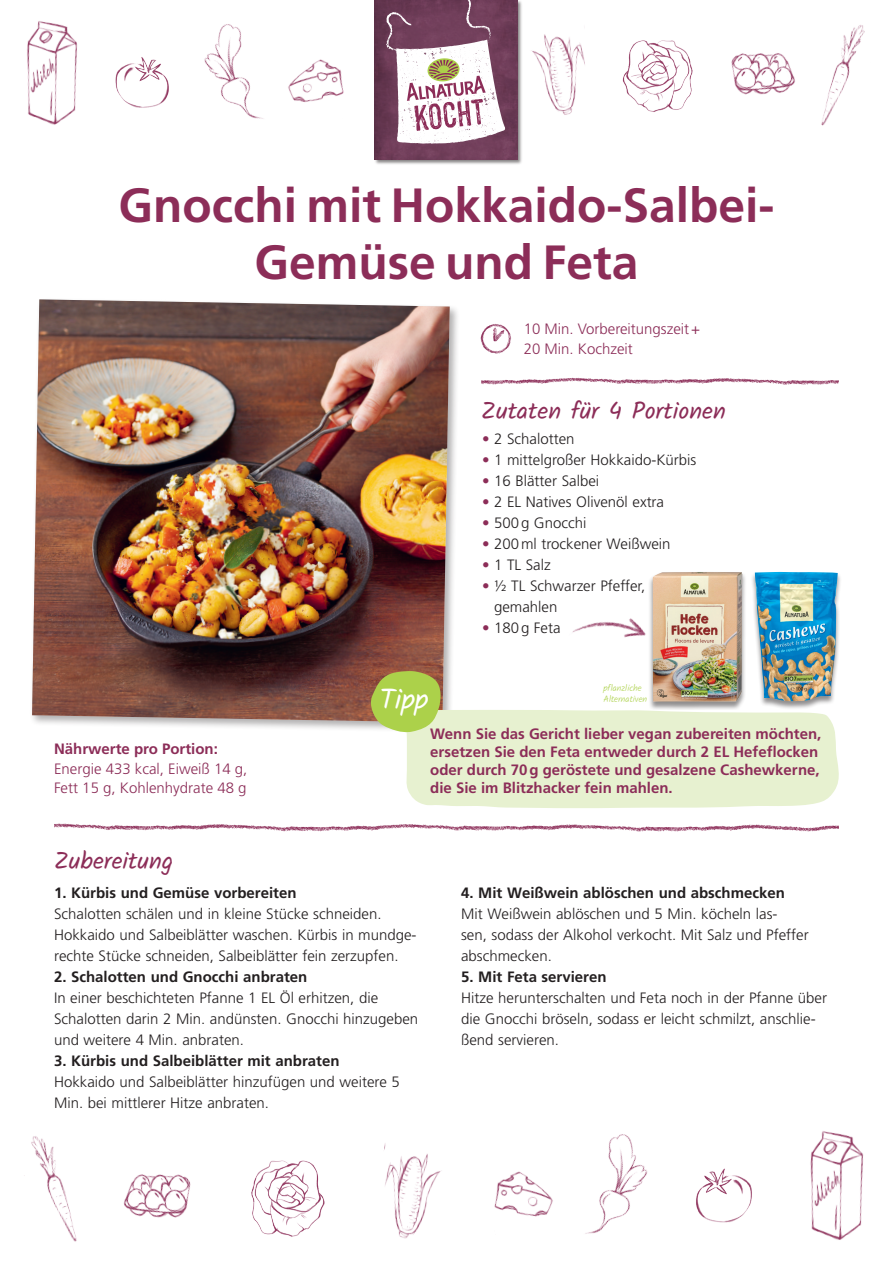
<style>
.page{position:relative;width:893px;height:1263px;background:#fff}
.page>*{position:absolute;margin:0;border:0;box-sizing:border-box;transform-origin:0 0}
.t1{font:700 48px/57.6px "Frutiger LT";color:#8c2d58;text-align:center}
.t2{font:28.5px "Kalam";color:#fff}
.t3{font:24px "Kalam";color:#8c2d58}
.t4{font:300 15px/21px "Frutiger LT";color:#231f20}
.t5{font:700 15px/18px "Frutiger LT";color:#8c2d58}
.t6{font:700 15px "Frutiger LT";color:#231f20}
.t7{font:300 15px/19.5px "Frutiger LT";color:#8c2d58}
.t8{font:300 9px/10.5px "Kalam";color:#acd14a}
.s1{color:#8c2d58}
</style>
<div class="page">
<img style="left:54px;top:823px;width:785px;height:9px">
<img style="left:481px;top:377px;width:358px;height:8px">
<div style="left:29px;top:297px;width:431px;height:436px;background:#231f20;opacity:.35"></div>
<img style="left:32px;top:299px;width:418px;height:423px">
<img style="left:480px;top:324px;width:31px;height:30px">
<svg style="left:368px;top:671px;width:471px;height:137px"></svg>
<div style="left:648px;top:571px;width:99px;height:139px;background:#231f20;opacity:.5"></div>
<img style="left:653px;top:572px;width:89px;height:130px">
<div style="left:751px;top:571px;width:91px;height:139px;background:#231f20;opacity:.5"></div>
<img style="left:755px;top:572px;width:83px;height:129px">
<img style="left:536px;top:571px;width:141px;height:108px">
<img style="left:374px;top:0;width:148px;height:164px">
<img style="left:375px;top:0;width:142px;height:160px">
<svg style="left:386px;top:0;width:119px;height:144px"></svg>
<img style="left:115px;top:57px;width:54px;height:51px">
<img style="left:622px;top:40px;width:71px;height:72px">
<img style="left:204px;top:24px;width:59px;height:95px">
<img style="left:731px;top:53px;width:64px;height:42px">
<img style="left:821px;top:25px;width:44px;height:101px">
<img style="left:531px;top:34px;width:54px;height:81px">
<img style="left:288px;top:59px;width:56px;height:43px">
<img style="left:27px;top:21px;width:51px;height:104px">
<img style="left:251px;top:1160px;width:74px;height:77px">
<img style="left:123px;top:1174px;width:68px;height:44px">
<img style="left:24px;top:1136px;width:53px;height:106px">
<img style="left:384px;top:1143px;width:58px;height:96px">
<img style="left:696px;top:1168px;width:56px;height:55px">
<img style="left:585px;top:1134px;width:63px;height:100px">
<img style="left:494px;top:1171px;width:59px;height:46px">
<img style="left:810px;top:1131px;width:54px;height:109px">
<h1 class="t1" style="left:118px;top:177px;width:658px">Gnocchi mit Hokkaido-Salbei-<br>Gemüse und Feta</h1>
<p class="t7" style="left:524px;top:319px;width:178px">10 Min. Vorbereitungszeit+<br>20 Min. Kochzeit</p>
<h3 class="t3" style="left:481px;top:394px;width:246px">Zutaten für 4 Portionen</h3>
<p class="t5" style="left:54px;top:740px;width:165px">Nährwerte pro Portion:</p>
<p class="t7" style="left:54px;top:759px;width:195px">Energie 433 kcal, Eiweiß 14 g,<br>Fett 15 g, Kohlenhydrate 48 g</p>
<h3 class="t3" style="left:54px;top:844px;width:121px">Zubereitung</h3>
<h2 class="t2" style="left:380px;top:679px;width:50px">Tipp</h2>
<p class="t4" style="left:482px;top:428px;width:94px"><span class="s1">•</span> 2 Schalotten</p>
<p class="t4" style="left:482px;top:449px;width:216px"><span class="s1">•</span> 1 mittelgroßer Hokkaido-Kürbis</p>
<p class="t4" style="left:482px;top:470px;width:119px"><span class="s1">•</span> 16 Blätter Salbei</p>
<p class="t4" style="left:482px;top:491px;width:184px"><span class="s1">•</span> 2 EL Natives Olivenöl extra</p>
<p class="t4" style="left:482px;top:512px;width:106px"><span class="s1">•</span> 500g Gnocchi</p>
<p class="t4" style="left:482px;top:533px;width:190px"><span class="s1">•</span> 200ml trockener Weißwein</p>
<p class="t4" style="left:482px;top:554px;width:70px"><span class="s1">•</span> 1 TL Salz</p>
<p class="t4" style="left:494px;top:575px;width:153px;text-indent:-12px"><span class="s1">•</span> ½ TL Schwarzer Pfeffer, gemahlen</p>
<p class="t4" style="left:482px;top:617px;width:80px"><span class="s1">•</span> 180g Feta</p>
<p class="t8" style="left:604px;top:683px;width:45px">pflanzliche<br>Alternativen</p>
<p class="t5" style="left:430px;top:725px;width:393px">Wenn Sie das Gericht lieber vegan zubereiten möchten, ersetzen Sie den Feta entweder durch 2 EL Hefeflocken oder durch 70g geröstete und gesalzene Cashewkerne, die Sie im Blitzhacker fein mahlen.</p>
<p class="t6" style="left:54px;top:884px;width:244px">1. Kürbis und Gemüse vorbereiten</p>
<p class="t4" style="left:54px;top:904px;width:364px">Schalotten schälen und in kleine Stücke schneiden.<br>Hokkaido und Salbeiblätter waschen. Kürbis in mundge&shy;rechte Stücke schneiden, Salbeiblätter fein zerzupfen.</p>
<p class="t6" style="left:54px;top:968px;width:255px">2. Schalotten und Gnocchi anbraten</p>
<p class="t4" style="left:54px;top:988px;width:366px">In einer beschichteten Pfanne 1 EL Öl erhitzen, die<br>Schalotten darin 2 Min. andünsten. Gnocchi hinzugeben und weitere 4 Min. anbraten.</p>
<p class="t6" style="left:54px;top:1052px;width:287px">3. Kürbis und Salbeiblätter mit anbraten</p>
<p class="t4" style="left:54px;top:1072px;width:347px">Hokkaido und Salbeiblätter hinzufügen und weitere 5<br>Min. bei mittlerer Hitze anbraten.</p>
<p class="t6" style="left:461px;top:884px;width:325px">4. Mit Weißwein ablöschen und abschmecken</p>
<p class="t4" style="left:461px;top:904px;width:349px">Mit Weißwein ablöschen und 5 Min. köcheln las-<br>sen, sodass der Alkohol verkocht. Mit Salz und Pfeffer abschmecken.</p>
<p class="t6" style="left:461px;top:968px;width:147px">5. Mit Feta servieren</p>
<p class="t4" style="left:461px;top:988px;width:367px">Hitze herunterschalten und Feta noch in der Pfanne über die Gnocchi bröseln, sodass er leicht schmilzt, anschlie&shy;ßend servieren.</p>
</div>
